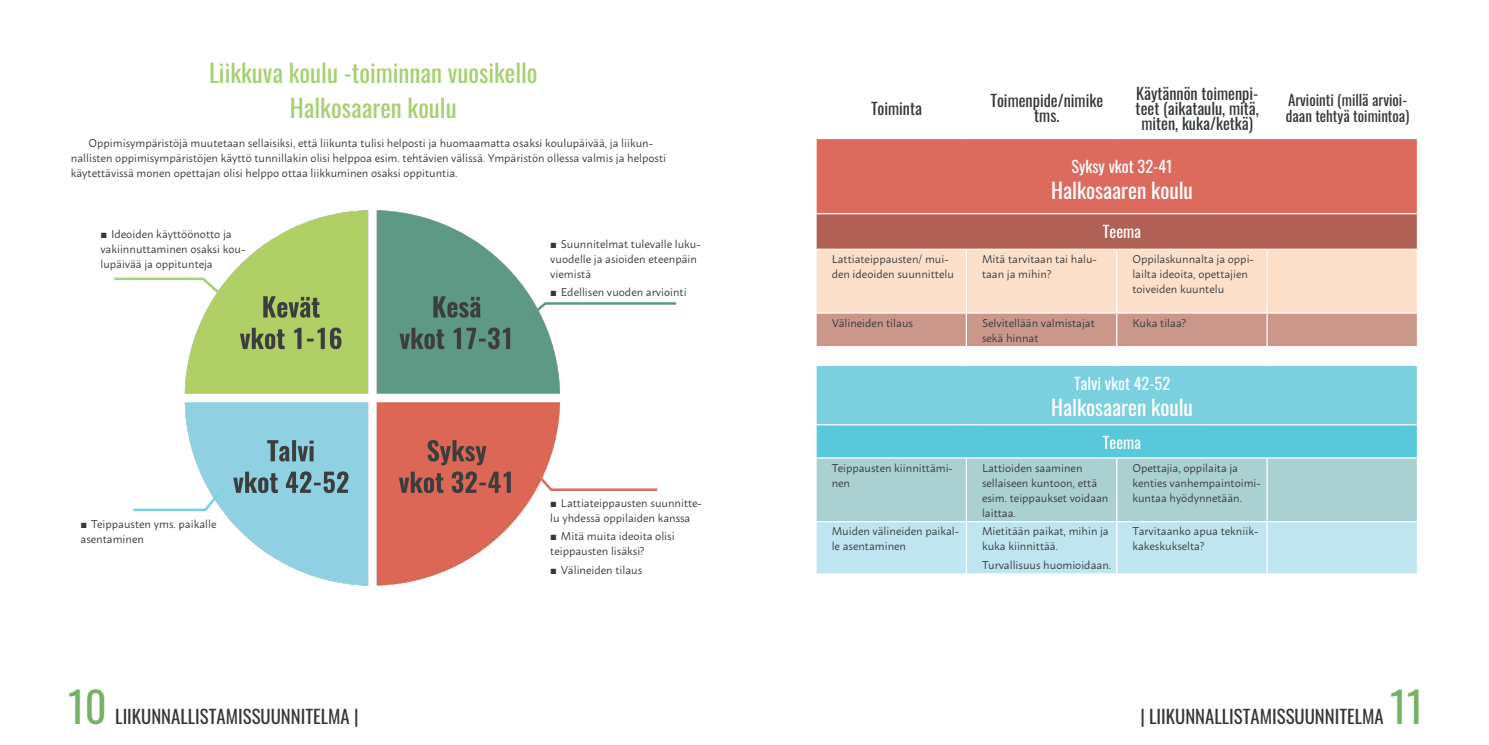
<style>
.page{position:relative;width:1489px;height:745px;background:#fff}
.page>*{position:absolute;margin:0;border:0;box-sizing:border-box;transform-origin:0 0}
.t1{font:42.5px "Oswald";color:#76b266}
.Kappaletyyli_1{font:25px/35px "Oswald";color:#a5d172;text-align:center}
.luettelo-otsikko{font:21.25px "Oswald";color:#fff}
.t2{font:18.75px "Oswald";color:#33373a}
.luettelo-otsikko-2{font:16.25px/15px "Oswald";color:#33373a;text-align:center}
.luettelo-otsikko-3{font:16.25px "Oswald";color:#fff}
.luettelo-otsikko-4{font:15px/15px "Oswald";color:#33373a}
.Leipis{font:11.25px/15px "Macho";color:#33373a}
.luetteloeisisen{font:11.25px/15px "Macho";color:#33373a}
.s1{font-family:"Arial"}
</style>
<div class="page">
<img style="left:184px;top:210px;width:377px;height:376px">
<svg style="left:520px;top:301px;width:157px;height:24px"></svg>
<svg style="left:529px;top:465px;width:129px;height:27px"></svg>
<svg style="left:133px;top:491px;width:88px;height:21px"></svg>
<svg style="left:114px;top:276px;width:113px;height:24px"></svg>
<div style="left:816px;top:138px;width:601px;height:75px;background:#dd6b5d"></div>
<div style="left:816px;top:213px;width:601px;height:36px;background:#b16056"></div>
<div style="left:816px;top:365px;width:601px;height:59px;background:#7bd0e0"></div>
<div style="left:816px;top:424px;width:601px;height:33px;background:#5ac8db"></div>
<svg style="left:816px;top:458px;width:600px;height:115px;background:#b4dadf"></svg>
<hr style="left:815px;top:138px;width:151px;height:1px;background:#fff">
<hr style="left:966px;top:138px;width:150px;height:1px;background:#fff">
<hr style="left:1116px;top:138px;width:150px;height:1px;background:#fff">
<hr style="left:1266px;top:138px;width:151px;height:1px;background:#fff">
<hr style="left:1416px;top:139px;width:1px;height:74px;background:#fff">
<hr style="left:815px;top:213px;width:151px;height:1px;background:#fff">
<hr style="left:966px;top:213px;width:150px;height:1px;background:#fff">
<hr style="left:1116px;top:213px;width:150px;height:1px;background:#fff">
<hr style="left:1266px;top:213px;width:151px;height:1px;background:#fff">
<hr style="left:1416px;top:214px;width:1px;height:34px;background:#fff">
<hr style="left:815px;top:248px;width:151px;height:2px;background:#fff">
<hr style="left:966px;top:248px;width:150px;height:2px;background:#fff">
<hr style="left:1116px;top:248px;width:150px;height:2px;background:#fff">
<hr style="left:1266px;top:248px;width:151px;height:2px;background:#fff">
<svg style="left:816px;top:249px;width:601px;height:97px;background:#ecc8b6"></svg>
<hr style="left:815px;top:364px;width:151px;height:2px;background:#fff">
<hr style="left:966px;top:364px;width:150px;height:2px;background:#fff">
<hr style="left:1116px;top:364px;width:150px;height:2px;background:#fff">
<hr style="left:1266px;top:364px;width:151px;height:2px;background:#fff">
<hr style="left:1416px;top:366px;width:1px;height:58px;background:#fff">
<hr style="left:815px;top:424px;width:151px;height:1px;background:#fff">
<hr style="left:966px;top:424px;width:150px;height:1px;background:#fff">
<hr style="left:1116px;top:424px;width:150px;height:1px;background:#fff">
<hr style="left:1266px;top:424px;width:151px;height:1px;background:#fff">
<hr style="left:1416px;top:425px;width:1px;height:32px;background:#fff">
<hr style="left:965px;top:458px;width:1px;height:62px;background:#fff">
<hr style="left:1116px;top:458px;width:1px;height:62px;background:#fff">
<hr style="left:1266px;top:458px;width:1px;height:62px;background:#fff">
<hr style="left:815px;top:520px;width:151px;height:2px;background:#fff">
<hr style="left:966px;top:520px;width:150px;height:2px;background:#fff">
<hr style="left:965px;top:522px;width:1px;height:51px;background:#fff">
<hr style="left:1116px;top:520px;width:150px;height:2px;background:#fff">
<hr style="left:1116px;top:522px;width:1px;height:51px;background:#fff">
<hr style="left:1266px;top:520px;width:151px;height:2px;background:#fff">
<hr style="left:1266px;top:522px;width:1px;height:51px;background:#fff">
<p class="Kappaletyyli_1" style="left:209px;top:53px;width:330px">Liikkuva koulu -toiminnan vuosikello<br>Halkosaaren koulu</p>
<p class="Leipis" style="left:71px;top:134px;width:596px;text-indent:18px">Oppimisympäristöjä muutetaan sellaisiksi, että liikunta tulisi helposti ja huomaamatta osaksi koulupäivää, ja liikun&shy;nallisten oppimisympäristöjen käyttö tunnillakin olisi helppoa esim. tehtävien välissä. Ympäristön ollessa valmis ja helposti käytettävissä monen opettajan olisi helppo ottaa liikkuminen osaksi oppituntia.</p>
<p class="Leipis" style="left:100px;top:225px;width:146px"><span class="s1">■</span> Ideoiden käyttöönotto ja vakiinnuttaminen osaksi kou&shy;lupäivää ja oppitunteja</p>
<p class="Leipis" style="left:550px;top:235px;width:152px"><span class="s1">■</span> Suunnitelmat tulevalle luku&shy;vuodelle ja asioiden eteenpäin viemistä</p>
<p class="Leipis" style="left:550px;top:283px;width:138px"><span class="s1">■</span> Edellisen vuoden arviointi</p>
<p class="Leipis" style="left:80px;top:515px;width:137px"><span class="s1">■</span> Teippausten yms. paikalle asentaminen</p>
<p class="Leipis" style="left:550px;top:494px;width:153px"><span class="s1">■</span> Lattiateippausten suunnitte&shy;lu yhdessä oppilaiden kanssa</p>
<p class="Leipis" style="left:550px;top:527px;width:126px"><span class="s1">■</span> Mitä muita ideoita olisi teippausten lisäksi?</p>
<p class="Leipis" style="left:550px;top:561px;width:93px"><span class="s1">■</span> Välineiden tilaus</p>
<p class="luettelo-otsikko-2" style="left:871px;top:99px;width:52px">Toiminta</p>
<p class="luettelo-otsikko-2" style="left:990px;top:91px;width:114px">Toimenpide/nimike tms.</p>
<p class="luettelo-otsikko-2" style="left:1135px;top:84px;width:125px">Käytännön toimenpi&shy;teet (aikataulu, mitä, miten, kuka/ketkä)</p>
<p class="luettelo-otsikko-4" style="left:1285px;top:91px;width:125px">Arviointi (millä arvioi&shy;daan tehtyä toimintoa)</p>
<p class="luettelo-otsikko-3" style="left:1071px;top:152px;width:103px">Syksy vkot 32-41</p>
<p class="luettelo-otsikko" style="left:1051px;top:171px;width:143px">Halkosaaren koulu</p>
<p class="luettelo-otsikko-3" style="left:1102px;top:217px;width:40px">Teema</p>
<p class="luetteloeisisen" style="left:831px;top:250px;width:124px">Lattiateippausten/ mui&shy;den ideoiden suunnittelu</p>
<p class="luetteloeisisen" style="left:981px;top:250px;width:116px">Mitä tarvitaan tai halu&shy;taan ja mihin?</p>
<p class="luetteloeisisen" style="left:1132px;top:250px;width:123px">Oppilaskunnalta ja oppi&shy;lailta ideoita, opettajien toiveiden kuuntelu</p>
<p class="luetteloeisisen" style="left:831px;top:314px;width:83px">Välineiden tilaus</p>
<p class="luetteloeisisen" style="left:981px;top:314px;width:114px">Selvitellään valmistajat sekä hinnat</p>
<p class="luetteloeisisen" style="left:1132px;top:314px;width:55px">Kuka tilaa?</p>
<p class="luettelo-otsikko-3" style="left:1073px;top:368px;width:98px">Talvi vkot 42-52</p>
<p class="luettelo-otsikko" style="left:1051px;top:388px;width:143px">Halkosaaren koulu</p>
<p class="luettelo-otsikko-3" style="left:1102px;top:428px;width:40px">Teema</p>
<p class="luetteloeisisen" style="left:831px;top:458px;width:123px">Teippausten kiinnittämi&shy;nen</p>
<p class="luetteloeisisen" style="left:981px;top:458px;width:128px">Lattioiden saaminen sellaiseen kuntoon, että esim. teippaukset voidaan laittaa.</p>
<p class="luetteloeisisen" style="left:1132px;top:458px;width:130px">Opettajia, oppilaita ja kenties vanhempaintoimi&shy;kuntaa hyödynnetään.</p>
<p class="luetteloeisisen" style="left:831px;top:522px;width:129px">Muiden välineiden paikal&shy;le asentaminen</p>
<p class="luetteloeisisen" style="left:981px;top:522px;width:128px">Mietitään paikat, mihin ja kuka kiinnittää.</p>
<p class="luetteloeisisen" style="left:981px;top:556px;width:131px">Turvallisuus huomioidaan.</p>
<p class="luetteloeisisen" style="left:1132px;top:522px;width:127px">Tarvitaanko apua tekniik&shy;kakeskukselta?</p>
<h1 class="t1" style="left:68px;top:668px;width:40px">10</h1>
<h1 class="t1" style="left:1389px;top:668px;width:35px">11</h1>
<h3 class="t2" style="left:115px;top:698px;width:245px">LIIKUNNALLISTAMISSUUNNITELMA |</h3>
<h3 class="t2" style="left:1140px;top:698px;width:245px">| LIIKUNNALLISTAMISSUUNNITELMA</h3>
</div>
